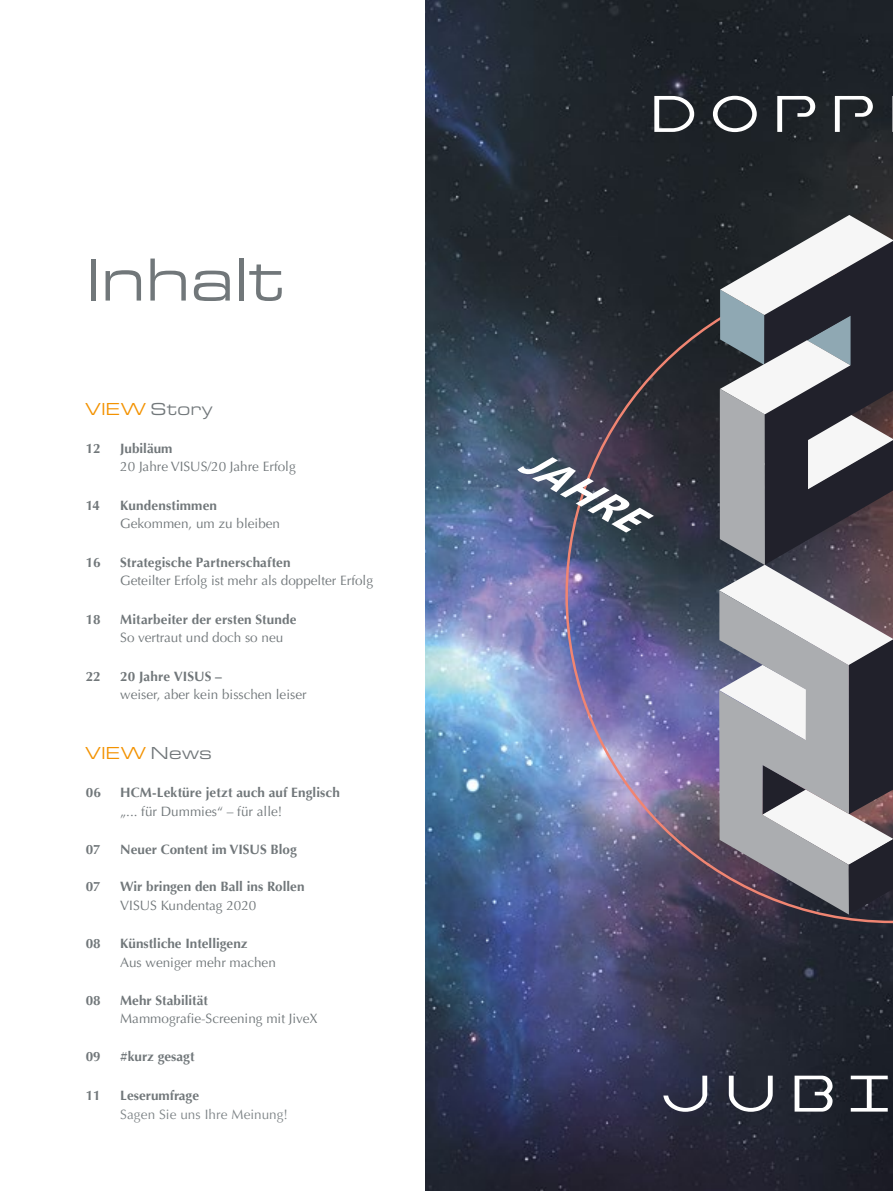
<style>
.page{position:relative;width:893px;height:1191px;background:#fff}
.page>*{position:absolute;margin:0;border:0;box-sizing:border-box;transform-origin:0 0}
.t1{font:62.4px "Eurostile OT Ext";letter-spacing:-.01em;color:#71777a}
.t2{font:18px "Eurostile OT Ext";letter-spacing:.03em;color:#71777a}
.t3{font:18px "Eurostile OT Ext";letter-spacing:.015em;color:#f39200}
.t4{font:700 13.5px "Optima LT";color:#71777a}
.t5{font:13.5px "Optima LT";color:#71777a}
.t6{font:13.5px "Optima LT";color:#808689}
.s1{color:#f39200}
.s2{color:#71777a}
</style>
<div class="page">
<img style="left:425px;top:0;width:468px;height:1191px">
<img style="left:565px;top:268px;width:328px;height:655px">
<svg style="left:719px;top:215px;width:174px;height:699px"></svg>
<svg style="left:517px;top:453px;width:137px;height:80px;background:#626679"></svg>
<svg style="left:654px;top:96px;width:239px;height:36px"></svg>
<svg style="left:663px;top:1066px;width:230px;height:45px;background:#464954"></svg>
<h1 class="t1" style="left:85px;top:246px;width:200px">Inhalt</h1>
<h2 class="t2" style="left:86px;top:399px;width:128px"><span class="s1">VIEW</span> Story</h2>
<p class="t4" style="left:86px;top:440px;width:17px">12</p>
<p class="t4" style="left:120px;top:440px;width:54px">Jubiläum</p>
<p class="t5" style="left:120px;top:459px;width:177px">20 Jahre VISUS/20 Jahre Erfolg</p>
<p class="t4" style="left:86px;top:497px;width:16px">14</p>
<p class="t4" style="left:120px;top:497px;width:98px">Kundenstimmen</p>
<p class="t5" style="left:120px;top:516px;width:161px">Gekommen, um zu bleiben</p>
<p class="t4" style="left:86px;top:554px;width:17px">16</p>
<p class="t4" style="left:120px;top:554px;width:172px">Strategische Partnerschaften</p>
<p class="t5" style="left:120px;top:573px;width:254px">Geteilter Erfolg ist mehr als doppelter Erfolg</p>
<p class="t4" style="left:86px;top:611px;width:17px">18</p>
<p class="t4" style="left:120px;top:611px;width:178px">Mitarbeiter der ersten Stunde</p>
<p class="t5" style="left:120px;top:630px;width:165px">So vertraut und doch so neu</p>
<p class="t4" style="left:86px;top:668px;width:17px">22</p>
<p class="t4" style="left:120px;top:668px;width:103px">20 Jahre VISUS –</p>
<p class="t5" style="left:120px;top:687px;width:188px">weiser, aber kein bisschen leiser</p>
<h2 class="t3" style="left:86px;top:743px;width:128px">VIEW <span class="s2">News</span></h2>
<p class="t4" style="left:86px;top:784px;width:17px">06</p>
<p class="t4" style="left:120px;top:784px;width:221px">HCM-Lektüre jetzt auch auf Englisch</p>
<p class="t5" style="left:120px;top:803px;width:164px">„... für Dummies“ – für alle!</p>
<p class="t4" style="left:86px;top:841px;width:16px">07</p>
<p class="t4" style="left:120px;top:841px;width:178px">Neuer Content im VISUS Blog</p>
<p class="t4" style="left:86px;top:879px;width:17px">07</p>
<p class="t4" style="left:120px;top:879px;width:186px">Wir bringen den Ball ins Rollen</p>
<p class="t5" style="left:120px;top:897px;width:138px">VISUS Kundentag 2020</p>
<p class="t4" style="left:86px;top:936px;width:17px">08</p>
<p class="t4" style="left:120px;top:936px;width:129px">Künstliche Intelligenz</p>
<p class="t5" style="left:120px;top:954px;width:157px">Aus weniger mehr machen</p>
<p class="t4" style="left:86px;top:992px;width:17px">08</p>
<p class="t4" style="left:120px;top:992px;width:89px">Mehr Stabilität</p>
<p class="t5" style="left:120px;top:1011px;width:199px">Mammografie-Screening mit JiveX</p>
<p class="t4" style="left:86px;top:1048px;width:17px">09</p>
<p class="t4" style="left:120px;top:1048px;width:76px">#kurz gesagt</p>
<p class="t4" style="left:86px;top:1087px;width:17px">11</p>
<p class="t4" style="left:120px;top:1087px;width:80px">Leserumfrage</p>
<p class="t6" style="left:120px;top:1106px;width:169px">Sagen Sie uns Ihre Meinung!</p>
</div>
